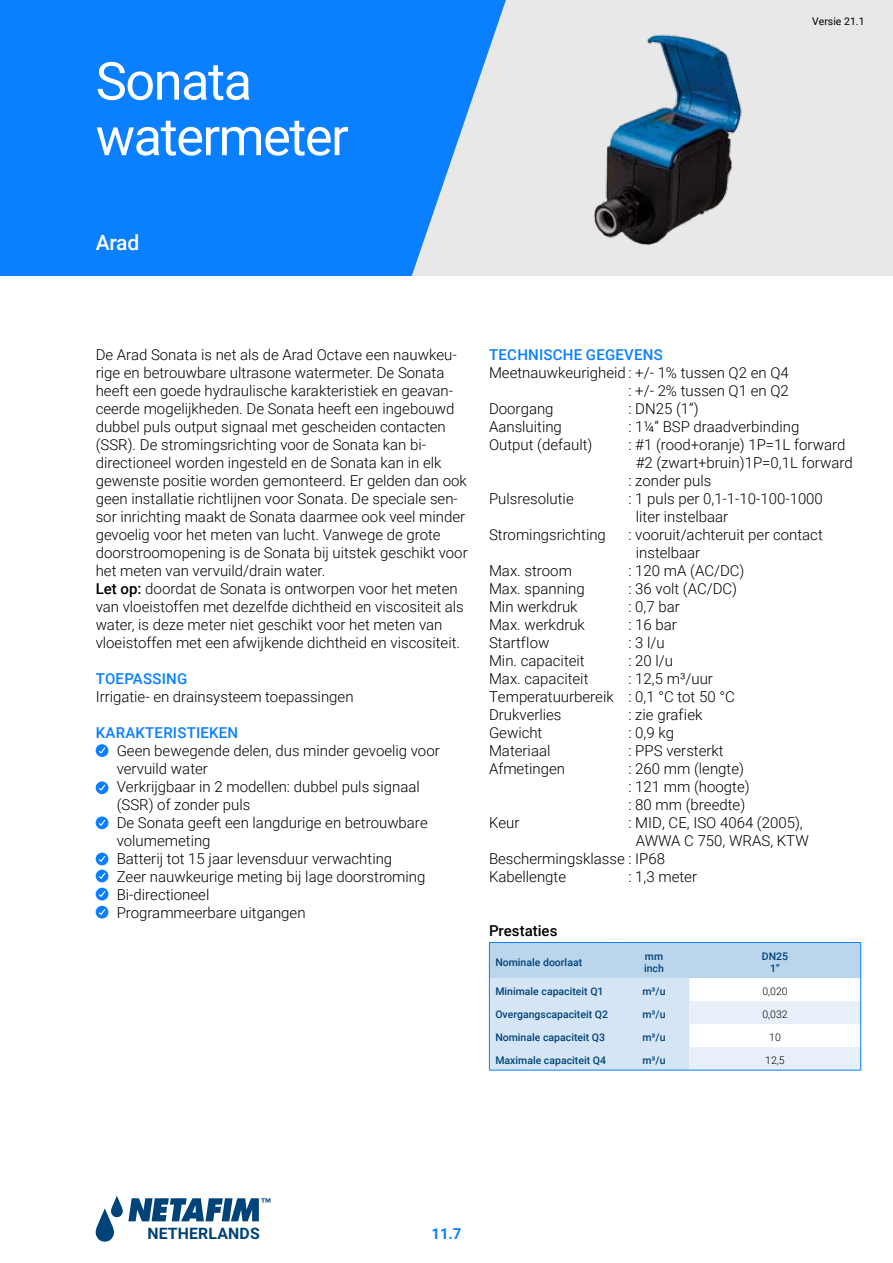
<style>
.page{position:relative;width:893px;height:1263px;background:#fff}
.page>*{position:absolute;margin:0;border:0;box-sizing:border-box;transform-origin:0 0}
.t1{font:52.5px/55.5px "Roboto";letter-spacing:-.03em;color:#fff}
.t2{font:500 21px "Roboto";color:#fff}
.t3{font:700 15.9px "Roboto";letter-spacing:.01em;color:#004379}
.t4{font:300 15px/18px "Roboto";color:#000}
.t5{font:500 15px "Roboto";letter-spacing:.015em;color:#0a7fff}
.t6{font:500 15px "Roboto";color:#000}
.t7{font:700 15px "Roboto";color:#0a7fff}
.t8{font:500 10.5px/12.6px "Roboto";color:#004379}
.t9{font:300 10.5px "Roboto";color:#000}
.t10{font:10.5px "Roboto";color:#000}
.s1{font-weight:500}
</style>
<div class="page">
<svg style="left:96px;top:1196px;width:174px;height:46px"></svg>
<div style="left:174px;top:1241px;width:96px;height:17px;background:#fff"></div>
<div style="left:5px;top:0;width:888px;height:276px;background:#e8e8e9"></div>
<svg style="left:0;top:0;width:506px;height:276px;background:#1e88fc"></svg>
<hr style="left:489px;top:1070px;width:130px;height:1px;background:#0a7fff">
<hr style="left:619px;top:1070px;width:70px;height:1px;background:#0a7fff">
<svg style="left:489px;top:942px;width:372px;height:128px"></svg>
<hr style="left:689px;top:1070px;width:172px;height:1px;background:#0a7fff">
<img style="left:594px;top:34px;width:148px;height:212px">
<div style="left:96px;top:906px;width:12px;height:12px;background:#0a7fff;border-radius:50%"></div>
<svg style="left:97px;top:908px;width:9px;height:7px"></svg>
<div style="left:96px;top:888px;width:12px;height:12px;background:#0a7fff;border-radius:50%"></div>
<svg style="left:98px;top:891px;width:8px;height:6px"></svg>
<div style="left:96px;top:870px;width:12px;height:12px;background:#0a7fff;border-radius:50%"></div>
<svg style="left:97px;top:871px;width:10px;height:8px"></svg>
<div style="left:96px;top:853px;width:12px;height:12px;background:#0a7fff;border-radius:50%"></div>
<svg style="left:97px;top:854px;width:10px;height:8px"></svg>
<svg style="left:96px;top:816px;width:12px;height:13px"></svg>
<svg style="left:97px;top:818px;width:10px;height:9px"></svg>
<svg style="left:96px;top:781px;width:12px;height:13px"></svg>
<svg style="left:97px;top:783px;width:10px;height:9px"></svg>
<svg style="left:96px;top:744px;width:12px;height:13px"></svg>
<svg style="left:97px;top:746px;width:10px;height:8px"></svg>
<h1 class="t1" style="left:96px;top:51px;width:255px">Sonata watermeter</h1>
<h2 class="t2" style="left:96px;top:228px;width:45px">Arad</h2>
<p class="t10" style="left:812px;top:14px;width:54px">Versie 21.1</p>
<p class="t4" style="left:96px;top:345px;width:374px">De Arad Sonata is net als de Arad Octave een nauwkeu&shy;rige en betrouwbare ultrasone watermeter. De Sonata heeft een goede hydraulische karakteristiek en geavan&shy;ceerde mogelijkheden. De Sonata heeft een ingebouwd dubbel puls output signaal met gescheiden contacten (SSR). De stromingsrichting voor de Sonata kan bi&shy;directioneel worden ingesteld en de Sonata kan in elk gewenste positie worden gemonteerd. Er gelden dan ook geen installatie richtlijnen voor Sonata. De speciale sen&shy;sor inrichting maakt de Sonata daarmee ook veel minder gevoelig voor het meten van lucht. Vanwege de grote doorstroomopening is de Sonata bij uitstek geschikt voor het meten van vervuild/drain water.<br><span class="s1">Let op:</span> doordat de Sonata is ontworpen voor het meten van vloeistoffen met dezelfde dichtheid en viscositeit als water, is deze meter niet geschikt voor het meten van vloeistoffen met een afwijkende dichtheid en viscositeit.</p>
<p class="t5" style="left:96px;top:668px;width:93px">TOEPASSING</p>
<p class="t4" style="left:96px;top:687px;width:259px">Irrigatie- en drainsysteem toepassingen</p>
<p class="t5" style="left:96px;top:722px;width:144px">KARAKTERISTIEKEN</p>
<p class="t4" style="left:117px;top:741px;width:325px;text-indent:-21px">• Geen bewegende delen, dus minder gevoelig voor vervuild water</p>
<p class="t4" style="left:117px;top:777px;width:305px;text-indent:-21px">• Verkrijgbaar in 2 modellen: dubbel puls signaal (SSR) of zonder puls</p>
<p class="t4" style="left:117px;top:813px;width:313px;text-indent:-21px">• De Sonata geeft een langdurige en betrouwbare volumemeting</p>
<p class="t4" style="left:96px;top:849px;width:298px">• Batterij tot 15 jaar levensduur verwachting</p>
<p class="t4" style="left:96px;top:867px;width:331px">• Zeer nauwkeurige meting bij lage doorstroming</p>
<p class="t4" style="left:96px;top:885px;width:115px">• Bi-directioneel</p>
<p class="t4" style="left:96px;top:903px;width:211px">• Programmeerbare uitgangen</p>
<p class="t5" style="left:489px;top:344px;width:175px">TECHNISCHE GEGEVENS</p>
<p class="t4" style="left:489px;top:363px;width:301px">Meetnauwkeurigheid : +/- 1% tussen Q2 en Q4</p>
<p class="t4" style="left:628px;top:381px;width:162px">: +/- 2% tussen Q1 en Q2</p>
<p class="t4" style="left:489px;top:399px;width:66px">Doorgang</p>
<p class="t4" style="left:628px;top:399px;width:72px">: DN25 (1”)</p>
<p class="t4" style="left:489px;top:417px;width:74px">Aansluiting</p>
<p class="t4" style="left:628px;top:417px;width:172px">: 1¼” BSP draadverbinding</p>
<p class="t4" style="left:489px;top:435px;width:105px">Output (default)</p>
<p class="t4" style="left:628px;top:435px;width:218px">: #1 (rood+oranje) 1P=1L forward</p>
<p class="t4" style="left:636px;top:453px;width:219px">#2 (zwart+bruin)1P=0,1L forward</p>
<p class="t4" style="left:628px;top:471px;width:84px">: zonder puls</p>
<p class="t4" style="left:489px;top:489px;width:86px">Pulsresolutie</p>
<p class="t4" style="left:636px;top:489px;width:189px;text-indent:-7px">: 1 puls per 0,1-1-10-100-1000 liter instelbaar</p>
<p class="t4" style="left:489px;top:525px;width:118px">Stromingsrichting</p>
<p class="t4" style="left:636px;top:525px;width:188px;text-indent:-7px">: vooruit/achteruit per contact instelbaar</p>
<p class="t4" style="left:489px;top:561px;width:84px">Max. stroom</p>
<p class="t4" style="left:628px;top:561px;width:117px">: 120 mA (AC/DC)</p>
<p class="t4" style="left:489px;top:579px;width:97px">Max. spanning</p>
<p class="t4" style="left:628px;top:579px;width:110px">: 36 volt (AC/DC)</p>
<p class="t4" style="left:489px;top:597px;width:90px">Min werkdruk</p>
<p class="t4" style="left:628px;top:597px;width:53px">: 0,7 bar</p>
<p class="t4" style="left:489px;top:615px;width:97px">Max. werkdruk</p>
<p class="t4" style="left:628px;top:615px;width:50px">: 16 bar</p>
<p class="t4" style="left:489px;top:633px;width:62px">Startflow</p>
<p class="t4" style="left:628px;top:633px;width:38px">: 3 l/u</p>
<p class="t4" style="left:489px;top:651px;width:97px">Min. capaciteit</p>
<p class="t4" style="left:628px;top:651px;width:46px">: 20 l/u</p>
<p class="t4" style="left:489px;top:669px;width:101px">Max. capaciteit</p>
<p class="t4" style="left:489px;top:669px;width:247px;text-indent:140px">: 12,5 m³/uur<br>Temperatuurbereik : 0,1 °C tot 50 °C<br>Drukverlies</p>
<p class="t4" style="left:628px;top:705px;width:75px">: zie grafiek</p>
<p class="t4" style="left:489px;top:723px;width:55px">Gewicht</p>
<p class="t4" style="left:628px;top:723px;width:47px">: 0,9 kg</p>
<p class="t4" style="left:489px;top:741px;width:63px">Materiaal</p>
<p class="t4" style="left:628px;top:741px;width:97px">: PPS versterkt</p>
<p class="t4" style="left:489px;top:759px;width:78px">Afmetingen</p>
<p class="t4" style="left:628px;top:759px;width:123px">: 260 mm (lengte) : 121 mm (hoogte) : 80 mm (breedte)</p>
<p class="t4" style="left:489px;top:813px;width:32px">Keur</p>
<p class="t4" style="left:628px;top:813px;width:176px">: MID, CE, ISO 4064 (2005),</p>
<p class="t4" style="left:636px;top:831px;width:175px">AWWA C 750, WRAS, KTW</p>
<p class="t4" style="left:489px;top:849px;width:178px">Beschermingsklasse : IP68</p>
<p class="t4" style="left:489px;top:867px;width:79px">Kabellengte</p>
<p class="t4" style="left:628px;top:867px;width:70px">: 1,3 meter</p>
<p class="t6" style="left:489px;top:920px;width:70px">Prestaties</p>
<p class="t8" style="left:495px;top:955px;width:88px">Nominale doorlaat</p>
<p class="t8" style="left:644px;top:949px;width:21px">mm inch</p>
<p class="t8" style="left:762px;top:949px;width:28px;text-align:center">DN25<br>1”</p>
<p class="t8" style="left:495px;top:985px;width:110px">Minimale capaciteit Q1</p>
<p class="t8" style="left:642px;top:985px;width:25px">m³/u</p>
<p class="t9" style="left:762px;top:984px;width:27px">0,020</p>
<p class="t8" style="left:495px;top:1008px;width:114px">Overgangscapaciteit Q2</p>
<p class="t8" style="left:642px;top:1008px;width:25px">m³/u</p>
<p class="t9" style="left:762px;top:1007px;width:27px">0,032</p>
<p class="t8" style="left:495px;top:1031px;width:111px">Nominale capaciteit Q3</p>
<p class="t8" style="left:642px;top:1031px;width:25px">m³/u</p>
<p class="t9" style="left:769px;top:1030px;width:13px">10</p>
<p class="t8" style="left:495px;top:1054px;width:112px">Maximale capaciteit Q4</p>
<p class="t8" style="left:642px;top:1054px;width:25px">m³/u</p>
<p class="t9" style="left:765px;top:1053px;width:21px">12,5</p>
<p class="t3" style="left:147px;top:1223px;width:114px">NETHERLANDS</p>
<p class="t7" style="left:431px;top:1223px;width:32px">11.7</p>
</div>
